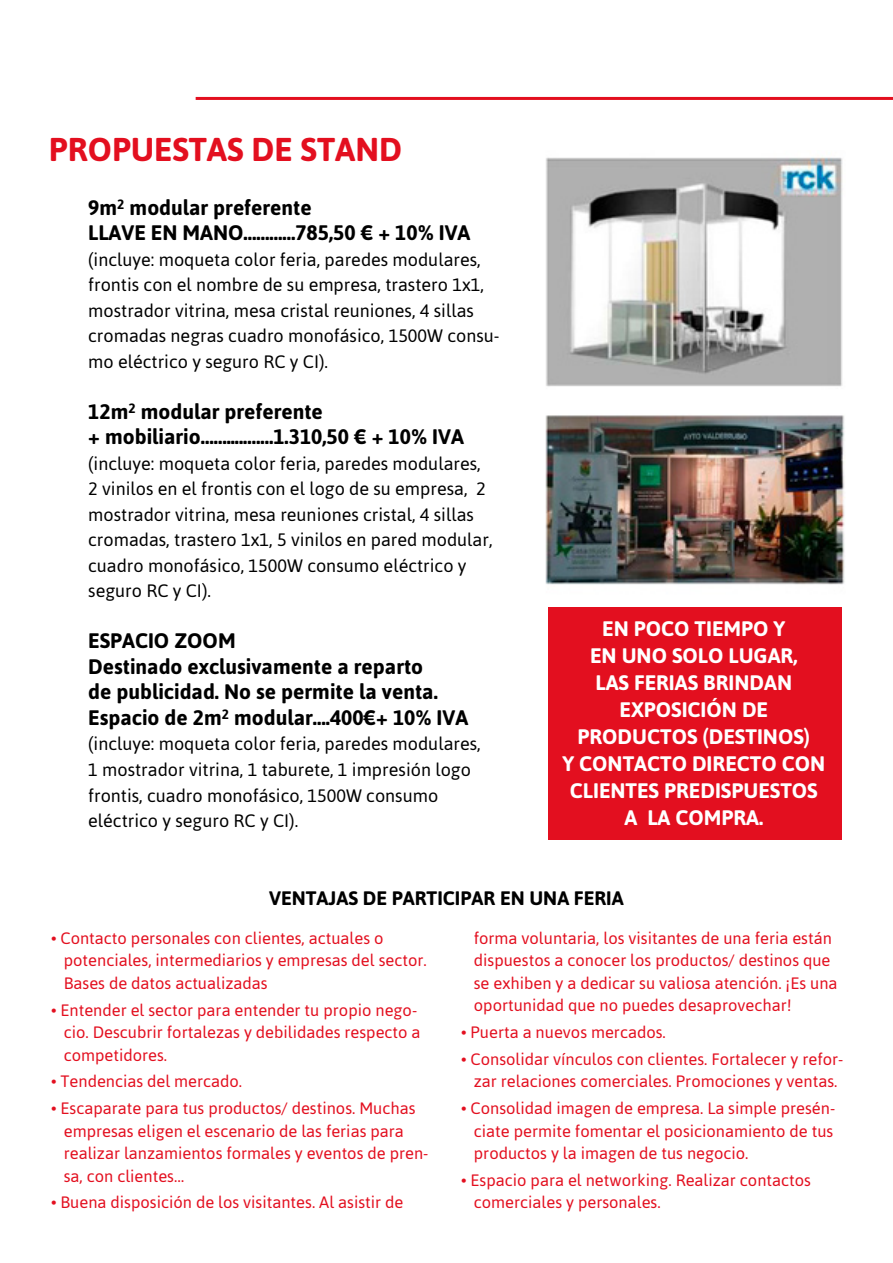
<style>
.page{position:relative;width:893px;height:1263px;background:#fff}
.page>*{position:absolute;margin:0;border:0;box-sizing:border-box;transform-origin:0 0}
.t1{font:700 33px "Asap";color:#e30f1f}
.t2{font:700 21px/25.5px "Asap";color:#000}
.t3{font:700 21px/27px "Asap";color:#fff;text-align:center}
.t4{font:700 19.5px "Asap";color:#000}
.t5{font:18px/25.5px "Asap";color:#000}
.t6{font:16.5px/22.5px "Asap";color:#e30f1f}
</style>
<div class="page">
<img style="left:545px;top:157px;width:300px;height:460px">
<hr style="left:196px;top:97px;width:697px;height:3px;background:#e30f1f">
<div style="left:549px;top:607px;width:293px;height:233px;background:#e30f1f"></div>
<h1 class="t1" style="left:49px;top:127px;width:355px">PROPUESTAS DE STAND</h1>
<p class="t2" style="left:88px;top:194px;width:384px">9m<sup>2</sup> modular preferente<br>LLAVE EN MANO…………785,50 € + 10% IVA</p>
<p class="t5" style="left:88px;top:246px;width:413px">(incluye: moqueta color feria, paredes modulares, frontis con el nombre de su empresa, trastero 1x1, mostrador vitrina, mesa cristal reuniones, 4 sillas cromadas negras cuadro monofásico, 1500W consu&shy;mo eléctrico y seguro RC y CI).</p>
<p class="t2" style="left:88px;top:398px;width:377px">12m<sup>2</sup> modular preferente<br>+ mobiliario…….....……1.310,50 € + 10% IVA</p>
<p class="t5" style="left:88px;top:450px;width:406px">(incluye: moqueta color feria, paredes modulares, 2 vinilos en el frontis con el logo de su empresa, 2 mostrador vitrina, mesa reuniones cristal, 4 sillas cromadas, trastero 1x1, 5 vinilos en pared modular, cuadro monofásico, 1500W consumo eléctrico y seguro RC y CI).</p>
<p class="t2" style="left:88px;top:627px;width:382px">ESPACIO ZOOM<br>Destinado exclusivamente a reparto<br>de publicidad. No se permite la venta.<br>Espacio de 2m<sup>2</sup> modular….400€+ 10% IVA</p>
<p class="t5" style="left:88px;top:731px;width:394px">(incluye: moqueta color feria, paredes modulares, 1 mostrador vitrina, 1 taburete, 1 impresión logo frontis, cuadro monofásico, 1500W consumo eléctrico y seguro RC y CI).</p>
<p class="t3" style="left:562px;top:614px;width:264px">EN POCO TIEMPO Y<br>EN UNO SOLO LUGAR,<br>LAS FERIAS BRINDAN<br>EXPOSICIÓN DE<br>PRODUCTOS (DESTINOS)<br>Y CONTACTO DIRECTO CON<br>CLIENTES PREDISPUESTOS<br>A LA COMPRA.</p>
<p class="t4" style="left:269px;top:885px;width:356px">VENTAJAS DE PARTICIPAR EN UNA FERIA</p>
<p class="t6" style="left:64px;top:926px;width:364px;text-indent:-13px">• Contacto personales con clientes, actuales o potenciales, intermediarios y empresas del sector.<br>Bases de datos actualizadas</p>
<p class="t6" style="left:64px;top:998px;width:358px;text-indent:-13px">• Entender el sector para entender tu propio nego&shy;cio. Descubrir fortalezas y debilidades respecto a competidores.</p>
<p class="t6" style="left:51px;top:1070px;width:193px">• Tendencias del mercado.</p>
<p class="t6" style="left:64px;top:1096px;width:366px;text-indent:-13px">• Escaparate para tus productos/ destinos. Muchas empresas eligen el escenario de las ferias para realizar lanzamientos formales y eventos de pren&shy;sa, con clientes…</p>
<p class="t6" style="left:51px;top:1191px;width:354px">• Buena disposición de los visitantes. Al asistir de</p>
<p class="t6" style="left:474px;top:926px;width:365px">forma voluntaria, los visitantes de una feria están dispuestos a conocer los productos/ destinos que se exhiben y a dedicar su valiosa atención. ¡Es una oportunidad que no puedes desaprovechar!</p>
<p class="t6" style="left:461px;top:1020px;width:206px">• Puerta a nuevos mercados.</p>
<p class="t6" style="left:461px;top:1047px;width:384px;text-align:center">• Consolidar vínculos con clientes. Fortalecer y refor&shy;zar relaciones comerciales. Promociones y ventas.</p>
<p class="t6" style="left:474px;top:1096px;width:363px;text-align:justify;text-indent:-13px">• Consolidad imagen de empresa. La simple presén&shy;ciate permite fomentar el posicionamiento de tus productos y la imagen de tus negocio.</p>
<p class="t6" style="left:474px;top:1168px;width:339px;text-indent:-13px">• Espacio para el networking. Realizar contactos comerciales y personales.</p>
</div>
